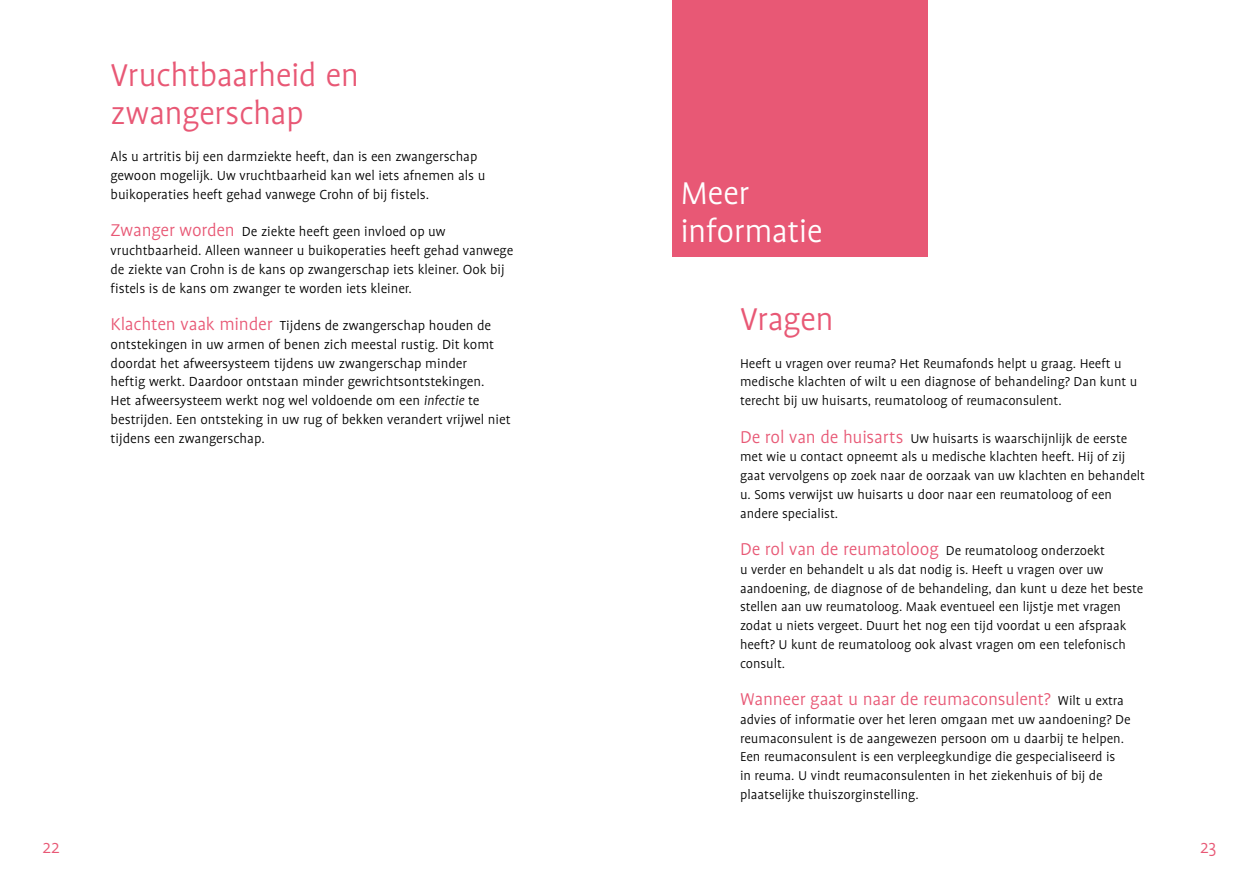
<style>
.page{position:relative;width:1259px;height:893px;background:#fff}
.page>*{position:absolute;margin:0;border:0;box-sizing:border-box;transform-origin:0 0}
.t1{font:300 36px/37.5px "Profile OT";letter-spacing:-.015em;color:#e85875}
.t2{font:300 36px/37.5px "Profile OT";letter-spacing:-.015em;color:#fff}
.t3{font:300 19.5px "Profile OT";letter-spacing:-.01em;color:#e85875}
.t4{font:300 15px/18.8px "Profile OT";color:#000}
.t5{font:300 14.7px/18.8px "Profile OT";color:#000}
.s1{font-size:19.5px;color:#e85875}
.s2{font-style:italic}
.s3{font-size:14.7px;color:#000}
</style>
<div class="page">
<div style="left:672px;top:0;width:255px;height:256px;background:#e85875"></div>
<h1 class="t1" style="left:111px;top:57px;width:250px">Vruchtbaarheid en zwangerschap</h1>
<p class="t4" style="left:111px;top:148px;width:376px">Als u artritis bij een darmziekte heeft, dan is een zwangerschap gewoon mogelijk. Uw vruchtbaarheid kan wel iets afnemen als u buikoperaties heeft gehad vanwege Crohn of bij fistels.</p>
<p class="t4" style="left:111px;top:223px;width:404px"><span class="s1">Zwanger worden</span> De ziekte heeft geen invloed op uw vruchtbaarheid. Alleen wanneer u buikoperaties heeft gehad vanwege de ziekte van Crohn is de kans op zwangerschap iets kleiner. Ook bij fistels is de kans om zwanger te worden iets kleiner.</p>
<p class="t4" style="left:111px;top:316px;width:402px"><span class="s1">Klachten vaak minder</span> Tijdens de zwangerschap houden de ontstekingen in uw armen of benen zich meestal rustig. Dit komt doordat het afweersysteem tijdens uw zwangerschap minder<br>heftig werkt. Daardoor ontstaan minder gewrichtsontstekingen.<br>Het afweersysteem werkt nog wel voldoende om een <span class="s2">infectie</span> te bestrijden. Een ontsteking in uw rug of bekken verandert vrijwel niet tijdens een zwangerschap.</p>
<h1 class="t1" style="left:740px;top:301px;width:95px">Vragen</h1>
<h1 class="t2" style="left:680px;top:175px;width:143px">Meer informatie</h1>
<p class="t5" style="left:740px;top:354px;width:399px">Heeft u vragen over reuma? Het Reumafonds helpt u graag. Heeft u medische klachten of wilt u een diagnose of behandeling? Dan kunt u terecht bij uw huisarts, reumatoloog of reumaconsulent.</p>
<p class="t5" style="left:740px;top:429px;width:406px"><span class="s1">De rol van de huisarts</span> Uw huisarts is waarschijnlijk de eerste met wie u contact opneemt als u medische klachten heeft. Hij of zij gaat vervolgens op zoek naar de oorzaak van uw klachten en behandelt u. Soms verwijst uw huisarts u door naar een reumatoloog of een andere specialist.</p>
<p class="t5" style="left:740px;top:542px;width:405px"><span class="s1">De rol van de reumatoloog</span> De reumatoloog onderzoekt<br>u verder en behandelt u als dat nodig is. Heeft u vragen over uw aandoening, de diagnose of de behandeling, dan kunt u deze het beste stellen aan uw reumatoloog. Maak eventueel een lijstje met vragen zodat u niets vergeet. Duurt het nog een tijd voordat u een afspraak heeft? U kunt de reumatoloog ook alvast vragen om een telefonisch consult.</p>
<h2 class="t3" style="left:740px;top:688px;width:385px">Wanneer gaat u naar de reumaconsulent? <span class="s3">Wilt u extra</span></h2>
<p class="t5" style="left:740px;top:710px;width:392px">advies of informatie over het leren omgaan met uw aandoening? De reumaconsulent is de aangewezen persoon om u daarbij te helpen.<br>Een reumaconsulent is een verpleegkundige die gespecialiseerd is<br>in reuma. U vindt reumaconsulenten in het ziekenhuis of bij de plaatselijke thuiszorginstelling.</p>
<h2 class="t3" style="left:43px;top:836px;width:19px">22</h2>
<h2 class="t3" style="left:1200px;top:836px;width:18px">23</h2>
</div>
